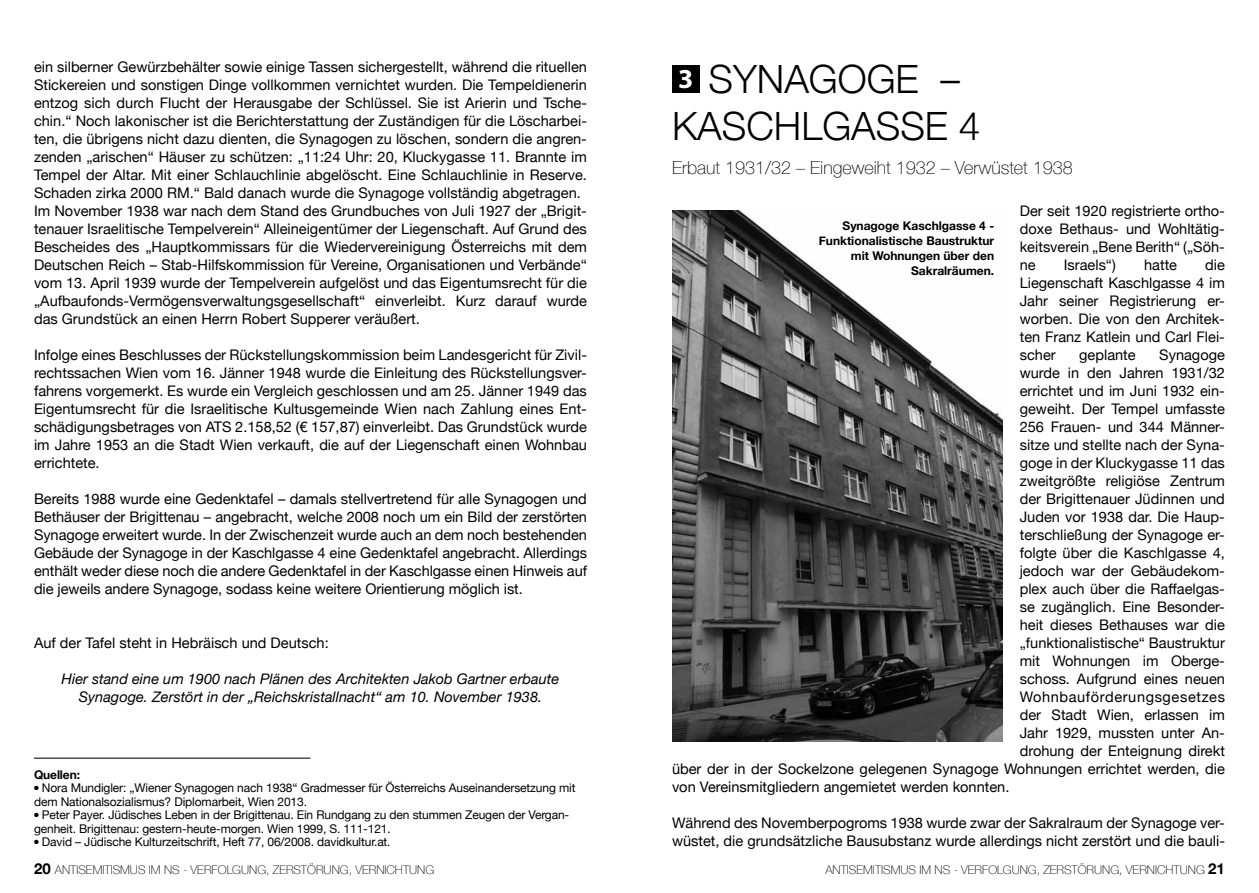
<style>
.page{position:relative;width:1259px;height:893px;background:#fff}
.page>*{position:absolute;margin:0;border:0;box-sizing:border-box;transform-origin:0 0}
.t1{font:300 39px "Helvetica Neue";color:#000}
.t2{font:700 27.45px "Myriad Pro";color:#fff}
.t3{font:100 18px "Helvetica Neue";color:#000}
.t4{font:14.55px/18px "Helvetica Neue";color:#000;text-align:justify}
.t5{font:italic 14.55px/18px "Helvetica Neue";color:#000;text-align:center}
.t6{font:14.55px "Helvetica Neue";letter-spacing:.04em;color:#000}
.t7{font:12px/13.5px "Helvetica Neue";letter-spacing:-.01em;color:#000}
.t8{font:100 12px "Helvetica Neue";color:#000}
.t9{font:700 12px/15px "Helvetica Neue";color:#000;text-align:right}
.s1{font-weight:700;font-size:15px}
</style>
<div class="page">
<img style="left:672px;top:210px;width:330px;height:531px">
<div style="left:672px;top:65px;width:28px;height:28px;background:#000"></div>
<hr style="left:34px;top:758px;width:276px;height:1px;background:#000">
<p class="t4" style="left:34px;top:59px;width:554px;text-align:left">ein silberner Gewürzbehälter sowie einige Tassen sichergestellt, während die rituellen Stickereien und sonstigen Dinge vollkommen vernichtet wurden. Die Tempeldienerin entzog sich durch Flucht der Herausgabe der Schlüssel. Sie ist Arierin und Tsche&shy;chin.“ Noch lakonischer ist die Berichterstattung der Zuständigen für die Löscharbei&shy;ten, die übrigens nicht dazu dienten, die Synagogen zu löschen, sondern die angren&shy;zenden „arischen“ Häuser zu schützen: „11:24 Uhr: 20, Kluckygasse 11. Brannte im Tempel der Altar. Mit einer Schlauchlinie abgelöscht. Eine Schlauchlinie in Reserve.<br>Schaden zirka 2000 RM.“ Bald danach wurde die Synagoge vollständig abgetragen.<br>Im November 1938 war nach dem Stand des Grundbuches von Juli 1927 der „Brigit&shy;tenauer Israelitische Tempelverein“ Alleineigentümer der Liegenschaft. Auf Grund des Bescheides des „Hauptkommissars für die Wiedervereinigung Österreichs mit dem Deutschen Reich – Stab-Hilfskommission für Vereine, Organisationen und Verbände“ vom 13. April 1939 wurde der Tempelverein aufgelöst und das Eigentumsrecht für die „Aufbaufonds-Vermögensverwaltungsgesellschaft“ einverleibt. Kurz darauf wurde das Grundstück an einen Herrn Robert Supperer veräußert.</p>
<p class="t4" style="left:34px;top:347px;width:554px">Infolge eines Beschlusses der Rückstellungskommission beim Landesgericht für Zivil&shy;rechtssachen Wien vom 16. Jänner 1948 wurde die Einleitung des Rückstellungsver&shy;fahrens vorgemerkt. Es wurde ein Vergleich geschlossen und am 25. Jänner 1949 das Eigentumsrecht für die Israelitische Kultusgemeinde Wien nach Zahlung eines Ent&shy;schädigungsbetrages von ATS 2.158,52 (€ 157,87) einverleibt. Das Grundstück wurde im Jahre 1953 an die Stadt Wien verkauft, die auf der Liegenschaft einen Wohnbau errichtete.</p>
<p class="t4" style="left:34px;top:491px;width:554px">Bereits 1988 wurde eine Gedenktafel – damals stellvertretend für alle Synagogen und Bethäuser der Brigittenau – angebracht, welche 2008 noch um ein Bild der zerstörten Synagoge erweitert wurde. In der Zwischenzeit wurde auch an dem noch bestehenden Gebäude der Synagoge in der Kaschlgasse 4 eine Gedenktafel angebracht. Allerdings enthält weder diese noch die andere Gedenktafel in der Kaschlgasse einen Hinweis auf die jeweils andere Synagoge, sodass keine weitere Orientierung möglich ist.</p>
<p class="t4" style="left:34px;top:635px;width:296px">Auf der Tafel steht in Hebräisch und Deutsch:</p>
<p class="t5" style="left:62px;top:671px;width:499px">Hier stand eine um 1900 nach Plänen des Architekten Jakob Gartner erbaute<br>Synagoge. Zerstört in der „Reichskristallnacht“ am 10. November 1938.</p>
<p class="t9" style="left:34px;top:767px;width:48px">Quellen:</p>
<p class="t7" style="left:34px;top:782px;width:543px">● Nora Mundigler: „Wiener Synagogen nach 1938“ Gradmesser für Österreichs Auseinandersetzung mit dem Nationalsozialismus? Diplomarbeit, Wien 2013.</p>
<p class="t7" style="left:34px;top:809px;width:537px">● Peter Payer. Jüdisches Leben in der Brigittenau. Ein Rundgang zu den stummen Zeugen der Vergan&shy;genheit. Brigittenau: gestern-heute-morgen. Wien 1999, S. 111-121.</p>
<p class="t7" style="left:34px;top:836px;width:358px">● David – Jüdische Kulturzeitschrift, Heft 77, 06/2008. davidkultur.at.</p>
<h1 class="t1" style="left:708px;top:48px;width:185px">SYNAGOGE</h1>
<h2 class="t2" style="left:678px;top:61px;width:17px">3</h2>
<h1 class="t1" style="left:940px;top:48px;width:21px">–</h1>
<h1 class="t1" style="left:672px;top:94px;width:229px">KASC HLGASSE</h1>
<h1 class="t1" style="left:959px;top:94px;width:23px">4</h1>
<p class="t3" style="left:672px;top:154px;width:402px">ERBAUT 1931/32 – EINGEWEIHT 1932 – VERWÜSTET 1938</p>
<p class="t4" style="left:1019px;top:203px;width:207px">Der seit 1920 registrierte ortho&shy;doxe Bethaus- und Wohltätig&shy;keitsverein „Bene Berith“ („Söh&shy;ne</p>
<p class="t9" style="left:819px;top:219px;width:177px">Synagoge Kaschlgasse 4 -<br>Funktionalistische Baustruktur mit Wohnungen über den<br>Sakralräumen.</p>
<p class="t4" style="left:1063px;top:257px;width:54px">Israels“)</p>
<p class="t4" style="left:1144px;top:257px;width:34px">hatte</p>
<p class="t4" style="left:1019px;top:257px;width:207px;text-indent:185px">die Liegenschaft Kaschlgasse 4 im Jahr seiner Registrierung er&shy;worben. Die von den Architek&shy;ten Franz Katlein und Carl Flei&shy;scher</p>
<p class="t4" style="left:1079px;top:347px;width:58px">geplante</p>
<p class="t4" style="left:1159px;top:347px;width:67px">Synagoge</p>
<p class="t4" style="left:1019px;top:365px;width:207px">wurde in den Jahren 1931/32</p>
<p class="t4" style="left:1019px;top:383px;width:207px">errichtet und im Juni 1932 ein-</p>
<p class="t4" style="left:1019px;top:401px;width:207px">geweiht. Der Tempel umfasste</p>
<p class="t4" style="left:1019px;top:419px;width:207px">256 Frauen- und 344 Männer-</p>
<p class="t4" style="left:1019px;top:437px;width:207px">sitze und stellte nach der Syna-</p>
<p class="t4" style="left:1019px;top:455px;width:207px">goge in der Kluckygasse 11 das</p>
<p class="t4" style="left:1019px;top:473px;width:207px">zweitgrößte religiöse Zentrum</p>
<p class="t4" style="left:1019px;top:491px;width:207px">der Brigittenauer Jüdinnen und</p>
<p class="t4" style="left:1019px;top:509px;width:207px">Juden vor 1938 dar. Die Haup-</p>
<p class="t4" style="left:1019px;top:527px;width:207px">terschließung der Synagoge er-</p>
<p class="t4" style="left:1019px;top:545px;width:207px">folgte über die Kaschlgasse 4,</p>
<p class="t4" style="left:1019px;top:563px;width:207px">jedoch war der Gebäudekom-</p>
<p class="t4" style="left:1019px;top:581px;width:207px">plex auch über die Raffaelgas-</p>
<p class="t4" style="left:1019px;top:599px;width:207px">se zugänglich. Eine Besonder-</p>
<p class="t4" style="left:1019px;top:617px;width:207px">heit dieses Bethauses war die</p>
<p class="t4" style="left:1019px;top:635px;width:207px">„funktionalistische“ Baustruktur</p>
<p class="t4" style="left:1019px;top:653px;width:207px">mit Wohnungen im Oberge-</p>
<p class="t4" style="left:1019px;top:671px;width:207px">schoss. Aufgrund eines neuen</p>
<p class="t6" style="left:1019px;top:686px;width:207px">Wohnbauförderungsgesetzes</p>
<p class="t4" style="left:1019px;top:706px;width:207px">der Stadt Wien, erlassen im</p>
<p class="t4" style="left:1019px;top:724px;width:207px">Jahr 1929, mussten unter An-</p>
<p class="t4" style="left:1019px;top:742px;width:207px">drohung der Enteignung direkt</p>
<p class="t4" style="left:672px;top:760px;width:554px">über der in der Sockelzone gelegenen Synagoge Wohnungen errichtet werden, die</p>
<p class="t4" style="left:672px;top:778px;width:339px">von Vereinsmitgliedern angemietet werden konnten.</p>
<p class="t4" style="left:672px;top:814px;width:554px">Während des Novemberpogroms 1938 wurde zwar der Sakralraum der Synagoge ver&shy;wüstet, die grundsätzliche Bausubstanz wurde allerdings nicht zerstört und die bauli-</p>
<p class="t8" style="left:34px;top:860px;width:402px"><span class="s1">20</span> ANTISEMITISMUS IM NS - VERFOLGUNG, ZERSTÖRUNG, VERNICHTUNG</p>
<p class="t8" style="left:825px;top:860px;width:401px">ANTISEMITISMUS IM NS - VERFOLGUNG, ZERSTÖRUNG, VERNICHTUNG <span class="s1">21</span></p>
</div>
